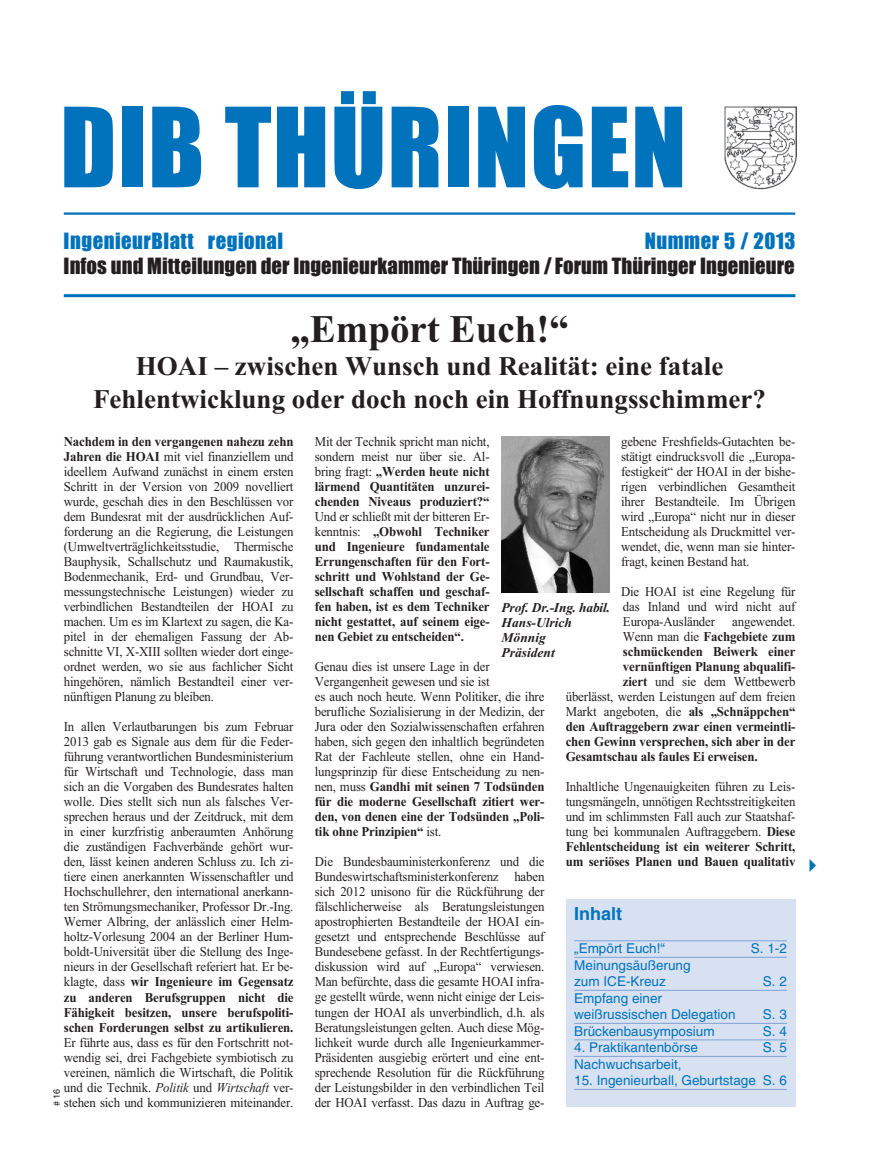
<style>
.page{position:relative;width:872px;height:1170px;background:#fff}
.page>*{position:absolute;margin:0;border:0;box-sizing:border-box;transform-origin:0 0}
.t1{font:102px "Impact";letter-spacing:.01em;color:#0073bc}
.t2{font:700 39px "Times New Roman";color:#231f20}
.t3{font:700 27px/33px "Times New Roman";color:#231f20;text-align:center}
.t4{font:20.7px "Impact";letter-spacing:.005em;color:#231f20}
.t5{font:20.7px "Impact";letter-spacing:.025em;color:#0073bc}
.t6{font:700 18px "Helvetica";color:#0073bc}
.t7{font:13.5px/15px "Times New Roman";letter-spacing:-.01em;color:#231f20;text-align:justify;scale:.95 1}
.t8{font:700 13.5px/15px "Times New Roman";letter-spacing:-.01em;color:#231f20;text-align:justify;scale:.95 1}
.t9{font:13.5px/16.5px "Helvetica";color:#0073bc}
.t10{font:italic 700 13.5px/15px "Times New Roman";color:#231f20}
.t11{font:9px "Helvetica";color:#231f20}
.s1{font-weight:700}
.s2{font-style:italic}
.s3{font-weight:400}
</style>
<div class="page">
<img style="left:725px;top:107px;width:71px;height:83px">
<hr style="left:64px;top:212px;width:731px;height:3px;background:#0073bc">
<hr style="left:64px;top:294px;width:731px;height:3px;background:#0073bc">
<div style="left:566px;top:898px;width:229px;height:208px;background:#d8e1f2"></div>
<hr style="left:574px;top:940px;width:213px;height:1px;background:#7fa3d5">
<hr style="left:574px;top:956px;width:213px;height:1px;background:#7fa3d5">
<hr style="left:574px;top:989px;width:213px;height:1px;background:#7fa3d5">
<hr style="left:574px;top:1022px;width:213px;height:1px;background:#7fa3d5">
<hr style="left:574px;top:1039px;width:213px;height:1px;background:#7fa3d5">
<hr style="left:574px;top:1055px;width:213px;height:1px;background:#7fa3d5">
<hr style="left:574px;top:1088px;width:213px;height:1px;background:#7fa3d5">
<img style="left:501px;top:436px;width:108px;height:156px">
<h1 class="t1" style="left:60px;top:92px;width:628px">DIB THÜRINGEN</h1>
<h3 class="t5" style="left:64px;top:229px;width:221px">IngenieurBlatt regional</h3>
<h3 class="t5" style="left:645px;top:229px;width:152px">Nummer 5 / 2013</h3>
<h3 class="t4" style="left:64px;top:254px;width:732px">Infos und Mitteilungen der Ingenieurkammer Thüringen /Forum Thüringer Ingenieure</h3>
<h2 class="t2" style="left:290px;top:305px;width:280px">„Empört Euch!“</h2>
<h3 class="t3" style="left:93px;top:349px;width:674px">HOAI – zwischen Wunsch und Realität: eine fatale<br>Fehlentwicklung oder doch noch ein Hoffnungsschimmer?</h3>
<p class="t7" style="left:64px;top:434px;width:243px"><span class="s1">Nachdem in den vergangenen nahezu zehn Jahren die HOAI</span> mit viel finanziellem und ideellem Aufwand zunächst in einem ersten Schritt in der Version von 2009 novelliert wurde, geschah dies in den Beschlüssen vor dem Bundesrat mit der ausdrücklichen Auf&shy;forderung an die Regierung, die Leistungen (Umweltverträglichkeitsstudie, Thermische Bauphysik, Schallschutz und Raumakustik, Bodenmechanik, Erd- und Grundbau, Ver&shy;messungstechnische Leistungen) wieder zu verbindlichen Bestandteilen der HOAI zu machen. Um es im Klartext zu sagen, die Ka&shy;pitel in der ehemaligen Fassung der Ab&shy;schnitte VI, X-XIII sollten wieder dort einge&shy;ordnet werden, wo sie aus fachlicher Sicht hingehören, nämlich Bestandteil einer ver&shy;nünftigen Planung zu bleiben.</p>
<p class="t7" style="left:64px;top:719px;width:243px">In allen Verlautbarungen bis zum Februar 2013 gab es Signale aus dem für die Feder&shy;führung verantwortlichen Bundesministerium für Wirtschaft und Technologie, dass man sich an die Vorgaben des Bundesrates halten wolle. Dies stellt sich nun als falsches Ver&shy;sprechen heraus und der Zeitdruck, mit dem in einer kurzfristig anberaumten Anhörung die zuständigen Fachverbände gehört wur&shy;den, lässt keinen anderen Schluss zu. Ich zi&shy;tiere einen anerkannten Wissenschaftler und Hochschullehrer, den international anerkann&shy;ten Strömungsmechaniker, Professor Dr.-Ing.<br>Werner Albring, der anlässlich einer Helm&shy;holtz-Vorlesung 2004 an der Berliner Hum&shy;boldt-Universität über die Stellung des Inge&shy;nieurs in der Gesellschaft referiert hat. Er be&shy;klagte, dass <span class="s1">wir Ingenieure im Gegensatz zu anderen Berufsgruppen nicht die Fähigkeit besitzen, unsere berufspoliti&shy;schen Forderungen selbst zu artikulieren.</span></p>
<p class="t7" style="left:64px;top:1034px;width:243px">Er führte aus, dass es für den Fortschritt not&shy;wendig sei, drei Fachgebiete symbiotisch zu vereinen, nämlich die Wirtschaft, die Politik und die Technik. <span class="s2">Politik</span> und <span class="s2">Wirtschaft</span> ver&shy;stehen sich und kommunizieren miteinander.</p>
<p class="t8" style="left:315px;top:434px;width:185px"><span class="s3">Mit der Technik spricht man nicht, sondern meist nur über sie. Al&shy;bring fragt:</span> „Werden heute nicht lärmend Quantitäten unzurei&shy;chenden Niveaus produziert?“</p>
<p class="t8" style="left:315px;top:509px;width:185px"><span class="s3">Und er schließt mit der bitteren Er&shy;kenntnis:</span> „Obwohl Techniker und Ingenieure fundamentale Errungenschaften für den Fort&shy;schritt und Wohlstand der Ge&shy;sellschaft schaffen und geschaf&shy;fen haben, ist es dem Techniker nicht gestattet, auf seinem eige&shy;nen Gebiet zu entscheiden“.</p>
<p class="t7" style="left:315px;top:659px;width:243px;text-align:left">Genau dies ist unsere Lage in der Vergangenheit gewesen und sie ist<br>es auch noch heute. Wenn Politiker, die ihre berufliche Sozialisierung in der Medizin, der Jura oder den Sozialwissenschaften erfahren haben, sich gegen den inhaltlich begründeten Rat der Fachleute stellen, ohne ein Hand&shy;lungsprinzip für diese Entscheidung zu nen&shy;nen, muss <span class="s1">Gandhi mit seinen 7 Todsünden für die moderne Gesellschaft zitiert wer&shy;den, von denen eine der Todsünden „Poli&shy;tik ohne Prinzipien“</span> ist.</p>
<p class="t7" style="left:315px;top:854px;width:243px">Die Bundesbauministerkonferenz und die Bundeswirtschaftsministerkonferenz haben sich 2012 unisono für die Rückführung der fälschlicherweise als Beratungsleistungen apostrophierten Bestandteile der HOAI ein&shy;gesetzt und entsprechende Beschlüsse auf Bundesebene gefasst. In der Rechtfertigungs&shy;diskussion wird auf „Europa“ verwiesen.<br>Man befürchte, dass die gesamte HOAI infra&shy;ge gestellt würde, wenn nicht einige der Leis&shy;tungen der HOAI als unverbindlich, d.h. als Beratungsleistungen gelten. Auch diese Mög&shy;lichkeit wurde durch alle Ingenieurkammer-Präsidenten ausgiebig erörtert und eine ent&shy;sprechende Resolution für die Rückführung der Leistungsbilder in den verbindlichen Teil der HOAI verfasst. Das dazu in Auftrag ge-</p>
<p class="t7" style="left:621px;top:434px;width:185px">gebene Freshfields-Gutachten be&shy;stätigt eindrucksvoll die „Europa&shy;festigkeit“ der HOAI in der bishe&shy;rigen verbindlichen Gesamtheit ihrer Bestandteile. Im Übrigen wird „Europa“ nicht nur in dieser Entscheidung als Druckmittel ver&shy;wendet, die, wenn man sie hinter&shy;fragt, keinen Bestand hat.</p>
<p class="t7" style="left:621px;top:584px;width:185px">Die HOAI ist eine Regelung für das Inland und wird nicht auf Europa-Ausländer</p>
<p class="t10" style="left:501px;top:600px;width:110px">Prof. Dr.-Ing. habil.<br>Hans-Ulrich<br>Mönnig<br>Präsident</p>
<p class="t7" style="left:732px;top:614px;width:68px">angewendet.</p>
<p class="t8" style="left:623px;top:629px;width:183px"><span class="s3">Wenn man die</span> Fachgebiete zum</p>
<p class="t8" style="left:623px;top:644px;width:183px">schmückenden Beiwerk einer</p>
<p class="t8" style="left:623px;top:659px;width:183px">vernünftigen Planung abqualifi-</p>
<p class="t7" style="left:623px;top:674px;width:183px"><span class="s1">ziert</span> und sie dem Wettbewerb</p>
<p class="t7" style="left:566px;top:689px;width:243px">überlässt, werden Leistungen auf dem freien</p>
<p class="t7" style="left:566px;top:704px;width:243px">Markt angeboten, die <span class="s1">als „Schnäppchen“</span></p>
<p class="t8" style="left:566px;top:719px;width:243px">den Auftraggebern zwar einen vermeintli-</p>
<p class="t8" style="left:566px;top:734px;width:243px">chen Gewinn versprechen, sich aber in der</p>
<p class="t8" style="left:566px;top:749px;width:204px">Gesamtschau als faules Ei erweisen.</p>
<p class="t7" style="left:566px;top:779px;width:243px">Inhaltliche Ungenauigkeiten führen zu Leis&shy;tungsmängeln, unnötigen Rechtsstreitigkeiten und im schlimmsten Fall auch zur Staatshaf&shy;tung bei kommunalen Auftraggebern. <span class="s1">Diese Fehlentscheidung ist ein weiterer Schritt, um seriöses Planen und Bauen qualitativ</span></p>
<h3 class="t6" style="left:574px;top:907px;width:49px">Inhalt</h3>
<p class="t9" style="left:574px;top:941px;width:92px">„Empört Euch!“</p>
<p class="t9" style="left:751px;top:941px;width:38px">S. 1-2</p>
<p class="t9" style="left:574px;top:957px;width:118px">Meinungsäußerung zum ICE-Kreuz</p>
<p class="t9" style="left:763px;top:974px;width:26px">S. 2</p>
<p class="t9" style="left:574px;top:990px;width:163px">Empfang einer weißrussischen Delegation</p>
<p class="t9" style="left:763px;top:1007px;width:26px">S. 3</p>
<p class="t9" style="left:574px;top:1023px;width:142px">Brückenbausymposium</p>
<p class="t9" style="left:763px;top:1023px;width:26px">S. 4</p>
<p class="t9" style="left:574px;top:1040px;width:125px">4. Praktikantenbörse</p>
<p class="t9" style="left:763px;top:1040px;width:26px">S. 5</p>
<p class="t9" style="left:574px;top:1056px;width:109px">Nachwuchsarbeit,</p>
<p class="t9" style="left:574px;top:1073px;width:214px">15. Ingenieurball, Geburtstage S. 6</p>
<p class="t11" style="left:53px;top:1106px;width:19px;rotate:-90deg"># 16</p>
</div>
